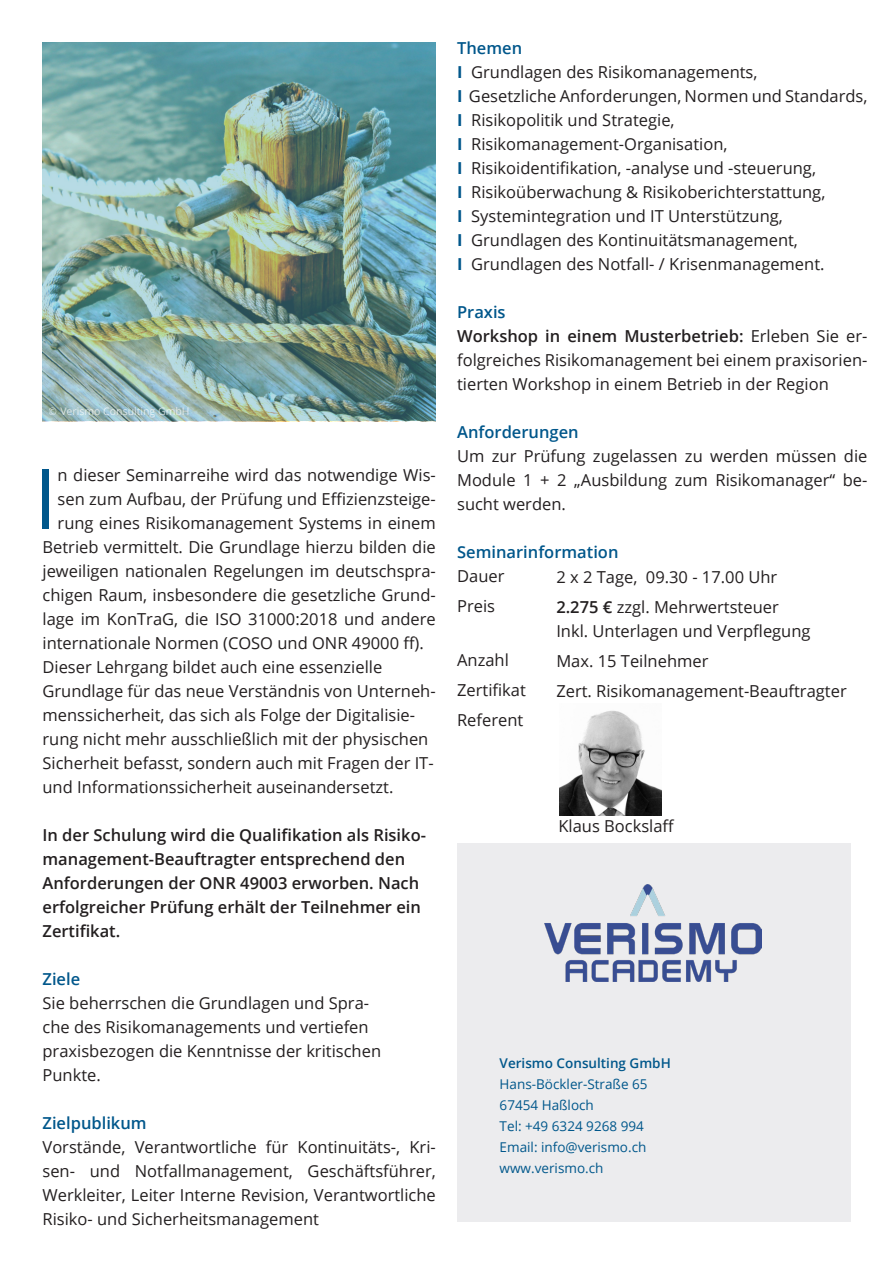
<style>
.page{position:relative;width:893px;height:1263px;background:#fff}
.page>*{position:absolute;margin:0;border:0;box-sizing:border-box;transform-origin:0 0}
.t1{font:83.7px "Open Sans";color:#00578b}
._01_Lauftext{font:16.5px/24px "Open Sans";color:#231f20;text-align:justify}
._01_Lauftext-2{font:600 16.5px/24px "Open Sans";color:#231f20}
.t2{font:600 16.5px "Open Sans";color:#00578b}
.t3{font:13.5px "Open Sans";color:#00578b}
.t4{font:600 13.5px "Open Sans";color:#00578b}
.t5{font:10.5px "Open Sans";color:#fff}
.s1{font-weight:700;color:#00578b}
.s2{font-weight:600}
</style>
<div class="page">
<div style="left:457px;top:843px;width:393px;height:378px;background:#ececee"></div>
<img style="left:544px;top:884px;width:218px;height:97px">
<img style="left:559px;top:710px;width:103px;height:105px">
<img style="left:43px;top:43px;width:393px;height:378px">
<p class="t5" style="left:49px;top:404px;width:142px">© Verismo Consulting GmbH</p>
<p class="t1" style="left:34px;top:441px;width:25px">I</p>
<p class="_01_Lauftext" style="left:58px;top:462px;width:380px">n dieser Seminarreihe wird das notwendige Wis-</p>
<p class="_01_Lauftext" style="left:58px;top:486px;width:380px">sen zum Aufbau, der Prüfung und Effizienzsteige-</p>
<p class="_01_Lauftext" style="left:58px;top:510px;width:380px">rung eines Risikomanagement Systems in einem</p>
<p class="_01_Lauftext" style="left:43px;top:534px;width:395px">Betrieb vermittelt. Die Grundlage hierzu bilden die</p>
<p class="_01_Lauftext" style="left:43px;top:558px;width:395px">jeweiligen nationalen Regelungen im deutschspra-</p>
<p class="_01_Lauftext" style="left:43px;top:582px;width:395px">chigen Raum, insbesondere die gesetzliche Grund-</p>
<p class="_01_Lauftext" style="left:43px;top:606px;width:395px">lage im KonTraG, die ISO 31000:2018 und andere</p>
<p class="_01_Lauftext" style="left:43px;top:630px;width:383px">internationale Normen (COSO und ONR 49000 ff).</p>
<p class="_01_Lauftext" style="left:43px;top:654px;width:395px;text-align:left">Dieser Lehrgang bildet auch eine essenzielle Grundlage für das neue Verständnis von Unterneh&shy;menssicherheit, das sich als Folge der Digitalisie&shy;rung nicht mehr ausschließlich mit der physischen Sicherheit befasst, sondern auch mit Fragen der IT&shy;und Informationssicherheit auseinandersetzt.</p>
<p class="_01_Lauftext-2" style="left:43px;top:822px;width:385px">In der Schulung wird die Qualifikation als Risiko&shy;management-Beauftragter entsprechend den Anforderungen der ONR 49003 erworben. Nach erfolgreicher Prüfung erhält der Teilnehmer ein Zertifikat.</p>
<p class="t2" style="left:43px;top:967px;width:39px">Ziele</p>
<p class="_01_Lauftext" style="left:43px;top:990px;width:340px;text-align:left">Sie beherrschen die Grundlagen und Spra&shy;che des Risikomanagements und vertiefen praxisbezogen die Kenntnisse der kritischen Punkte.</p>
<p class="t2" style="left:43px;top:1111px;width:106px">Zielpublikum</p>
<p class="_01_Lauftext" style="left:43px;top:1134px;width:395px">Vorstände, Verantwortliche für Kontinuitäts-, Kri&shy;sen- und Notfallmanagement, Geschäftsführer, Werkleiter, Leiter Interne Revision, Verantwortliche Risiko- und Sicherheitsmanagement</p>
<p class="t2" style="left:457px;top:37px;width:67px">Themen</p>
<p class="_01_Lauftext" style="left:457px;top:60px;width:302px"><span class="s1">I</span> Grundlagen des Risikomanagements,</p>
<p class="_01_Lauftext" style="left:457px;top:84px;width:412px"><span class="s1">I</span> Gesetzliche Anforderungen, Normen und Standards,</p>
<p class="_01_Lauftext" style="left:457px;top:108px;width:219px"><span class="s1">I</span> Risikopolitik und Strategie,</p>
<p class="_01_Lauftext" style="left:457px;top:132px;width:272px"><span class="s1">I</span> Risikomanagement-Organisation,</p>
<p class="_01_Lauftext" style="left:457px;top:156px;width:360px"><span class="s1">I</span> Risikoidentifikation, -analyse und -steuerung,</p>
<p class="_01_Lauftext" style="left:457px;top:180px;width:370px"><span class="s1">I</span> Risikoüberwachung &amp; Risikoberichterstattung,</p>
<p class="_01_Lauftext" style="left:457px;top:204px;width:327px"><span class="s1">I</span> Systemintegration und IT Unterstützung,</p>
<p class="_01_Lauftext" style="left:457px;top:228px;width:342px"><span class="s1">I</span> Grundlagen des Kontinuitätsmanagement,</p>
<p class="_01_Lauftext" style="left:457px;top:252px;width:369px"><span class="s1">I</span> Grundlagen des Notfall- / Krisenmanagement.</p>
<p class="t2" style="left:457px;top:301px;width:50px">Praxis</p>
<p class="_01_Lauftext" style="left:457px;top:324px;width:412px"><span class="s2">Workshop in einem Musterbetrieb:</span> Erleben Sie er&shy;folgreiches Risikomanagement bei einem praxisorien&shy;tierten Workshop in einem Betrieb in der Region</p>
<p class="t2" style="left:457px;top:421px;width:123px">Anforderungen</p>
<p class="_01_Lauftext" style="left:457px;top:444px;width:412px">Um zur Prüfung zugelassen zu werden müssen die Module 1 + 2 „Ausbildung zum Risikomanager“ be&shy;sucht werden.</p>
<p class="t2" style="left:457px;top:541px;width:163px">Seminarinformation</p>
<p class="_01_Lauftext" style="left:457px;top:564px;width:49px">Dauer</p>
<p class="_01_Lauftext" style="left:457px;top:594px;width:39px">Preis</p>
<p class="_01_Lauftext" style="left:556px;top:564px;width:222px">2 x 2 Tage, 09.30 - 17.00 Uhr</p>
<p class="_01_Lauftext" style="left:556px;top:594px;width:224px"><span class="s2">2.275 €</span> zzgl. Mehrwertsteuer</p>
<p class="_01_Lauftext" style="left:556px;top:618px;width:256px">Inkl. Unterlagen und Verpflegung</p>
<p class="_01_Lauftext" style="left:556px;top:648px;width:154px">Max. 15 Teilnehmer</p>
<p class="_01_Lauftext" style="left:556px;top:678px;width:292px">Zert. Risikomanagement-Beauftragter</p>
<p class="_01_Lauftext" style="left:457px;top:648px;width:53px">Anzahl</p>
<p class="_01_Lauftext" style="left:457px;top:678px;width:70px">Zertifikat</p>
<p class="_01_Lauftext" style="left:457px;top:708px;width:68px">Referent</p>
<p class="_01_Lauftext" style="left:558px;top:813px;width:118px">Klaus Bockslaff</p>
<p class="t4" style="left:500px;top:1054px;width:173px">Verismo Consulting GmbH</p>
<p class="t3" style="left:500px;top:1075px;width:149px">Hans-Böckler-Straße 65</p>
<p class="t3" style="left:500px;top:1096px;width:96px">67454 Haßloch</p>
<p class="t3" style="left:500px;top:1117px;width:146px">Tel: +49 6324 9268 994</p>
<p class="t3" style="left:500px;top:1138px;width:148px">Email: info@verismo.ch</p>
<p class="t3" style="left:500px;top:1159px;width:105px">www.verismo.ch</p>
</div>
